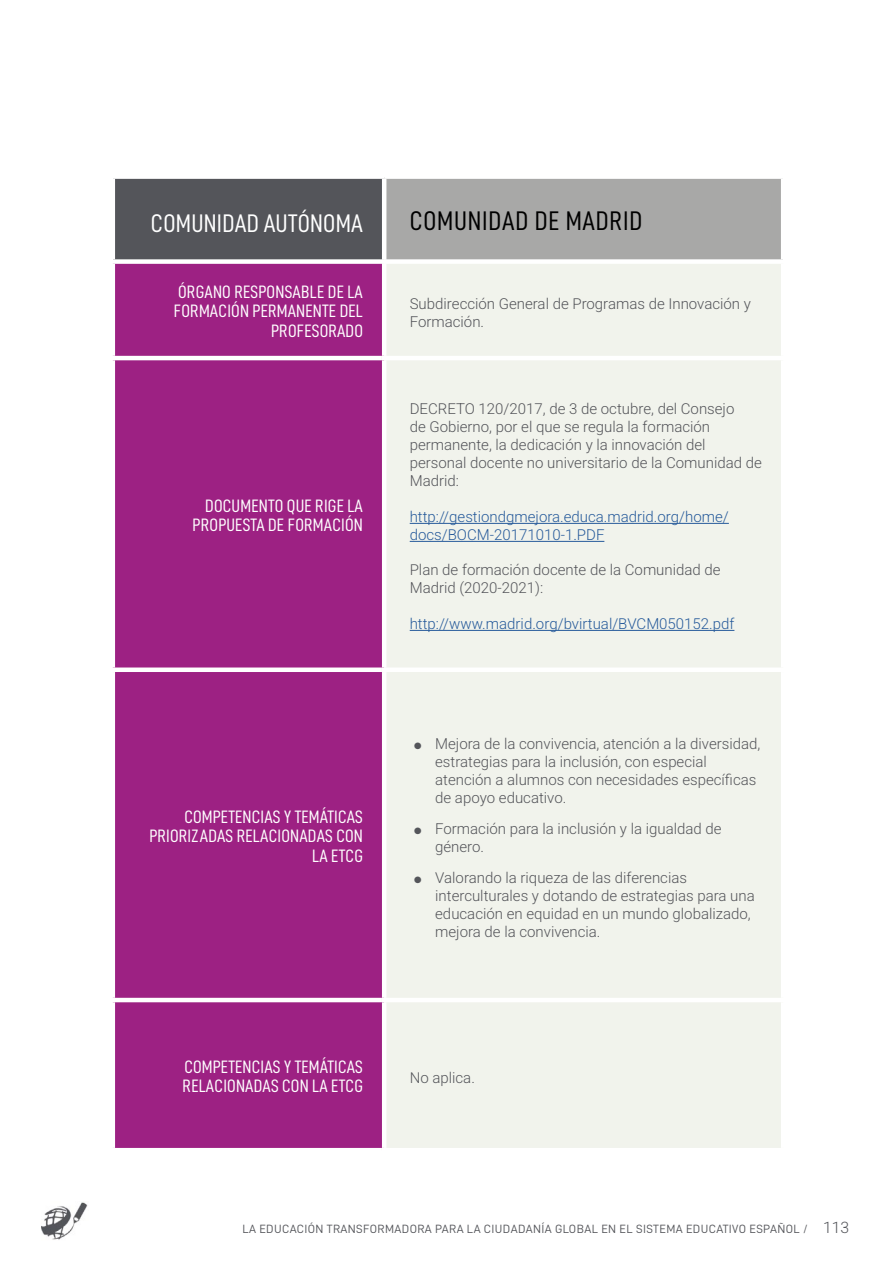
<style>
.page{position:relative;width:893px;height:1263px;background:#fff}
.page>*{position:absolute;margin:0;border:0;box-sizing:border-box;transform-origin:0 0}
.t1{font:27px "D DIN Condensed";letter-spacing:.03em;color:#000}
.t2{font:25.5px "D DIN Condensed";letter-spacing:.01em;color:#fff}
.t3{font:18px/19.5px "D DIN Condensed";letter-spacing:.01em;color:#fff;text-align:right}
.t4{font:300 15px/18px "Heebo";color:#54555a}
.t5{font:300 15px/18px "Heebo";color:#275b9b}
.t6{font:12px "D DIN";letter-spacing:.03em;color:#54555a}
.s1{font-family:"Mark Pro";font-weight:400;font-size:9px}
.s2{font-family:"Heebo";font-weight:300;font-size:15.75px}
</style>
<div class="page">
<img style="left:42px;top:1202px;width:46px;height:38px">
<div style="left:113px;top:177px;width:271px;height:85px;background:#54555a"></div>
<div style="left:384px;top:177px;width:399px;height:85px;background:#a8a8a7"></div>
<div style="left:115px;top:264px;width:267px;height:884px;background:#9d2183"></div>
<div style="left:386px;top:264px;width:395px;height:884px;background:#f1f3ec"></div>
<hr style="left:111px;top:356px;width:271px;height:4px;background:#fff">
<div style="left:111px;top:667px;width:271px;height:5px;background:#fff"></div>
<hr style="left:111px;top:998px;width:271px;height:4px;background:#fff">
<hr style="left:382px;top:356px;width:403px;height:4px;background:#fff">
<div style="left:382px;top:667px;width:403px;height:5px;background:#fff"></div>
<hr style="left:382px;top:998px;width:403px;height:4px;background:#fff">
<div style="left:111px;top:174px;width:273px;height:5px;background:#fff"></div>
<hr style="left:111px;top:179px;width:4px;height:80px;background:#fff">
<div style="left:111px;top:259px;width:275px;height:5px;background:#fff"></div>
<div style="left:384px;top:174px;width:401px;height:5px;background:#fff"></div>
<hr style="left:382px;top:179px;width:4px;height:80px;background:#fff">
<hr style="left:781px;top:179px;width:4px;height:80px;background:#fff">
<div style="left:382px;top:259px;width:403px;height:5px;background:#fff"></div>
<hr style="left:410px;top:523px;width:319px;height:1px;background:#275b9b">
<hr style="left:410px;top:541px;width:194px;height:1px;background:#275b9b">
<hr style="left:410px;top:630px;width:324px;height:1px;background:#275b9b">
<h2 class="t2" style="left:151px;top:209px;width:213px">COMUNIDAD AUTÓNOMA</h2>
<h1 class="t1" style="left:410px;top:206px;width:234px">COMUNIDAD DE MADRID</h1>
<p class="t3" style="left:174px;top:282px;width:191px">ÓRGANO RESPONSABLE DE LA<br>FORMACIÓN PERMANENTE DEL<br>PROFESORADO</p>
<p class="t3" style="left:193px;top:495px;width:172px">DOCUMENTO QUE RIGE LA<br>PROPUESTA DE FORMACIÓN</p>
<p class="t3" style="left:149px;top:807px;width:215px">COMPETENCIAS Y TEMÁTICAS<br>PRIORIZADAS RELACIONADAS CON<br>LA ETCG</p>
<p class="t3" style="left:183px;top:1056px;width:182px;text-align:left">COMPETENCIAS Y TEMÁTICAS<br>RELACIONADAS CON LA ETCG</p>
<p class="t4" style="left:410px;top:294px;width:343px">Subdirección General de Programas de Innovación y<br>Formación.</p>
<p class="t4" style="left:410px;top:400px;width:354px">DECRETO 120/2017, de 3 de octubre, del Consejo<br>de Gobierno, por el que se regula la formación permanente, la dedicación y la innovación del personal docente no universitario de la Comunidad de Madrid:</p>
<p class="t5" style="left:410px;top:508px;width:321px">http://gestiondgmejora.educa.madrid.org/home/ docs/BOCM-20171010-1.PDF</p>
<p class="t4" style="left:410px;top:561px;width:312px">Plan de formación docente de la Comunidad de<br>Madrid (2020-2021):</p>
<p class="t5" style="left:410px;top:615px;width:326px">http://www.madrid.org/bvirtual/BVCM050152.pdf</p>
<p class="t4" style="left:435px;top:735px;width:327px;text-indent:-21px"><span class="s1">●</span> Mejora de la convivencia, atención a la diversidad, estrategias para la inclusión, con especial atención a alumnos con necesidades específicas de apoyo educativo.</p>
<p class="t4" style="left:435px;top:819px;width:288px;text-indent:-21px"><span class="s1">●</span> Formación para la inclusión y la igualdad de género.</p>
<p class="t4" style="left:435px;top:868px;width:321px;text-indent:-21px"><span class="s1">●</span> Valorando la riqueza de las diferencias interculturales y dotando de estrategias para una educación en equidad en un mundo globalizado, mejora de la convivencia.</p>
<p class="t4" style="left:410px;top:1068px;width:67px">No aplica.</p>
<p class="t6" style="left:242px;top:1222px;width:608px">LA EDUCACIÓN TRANSFORMADORA PARA LA CIUDADANÍA GLOBAL EN EL SISTEMA EDUCATIVO ESPAÑOL / <span class="s2">113</span></p>
</div>
